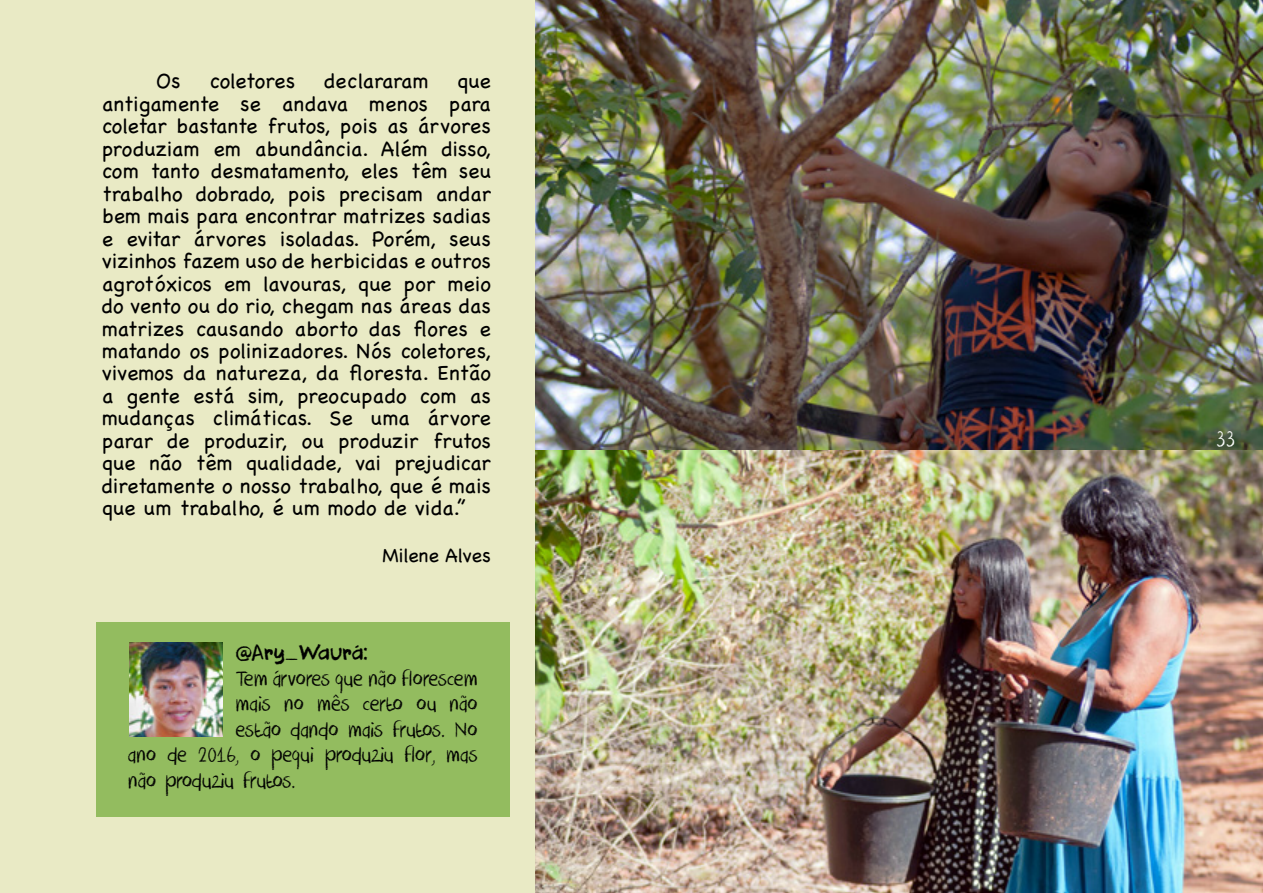
<style>
.page{position:relative;width:1263px;height:893px;background:#fff}
.page>*{position:absolute;margin:0;border:0;box-sizing:border-box;transform-origin:0 0}
.t1{font:25.5px "DK Crayon Crumble";color:#fff}
.t2{font:24px "DK Crayon Crumble";letter-spacing:-.005em;color:#000}
.t3{font:21px/22.5px "Chalkboard";letter-spacing:.01em;color:#000;text-align:justify}
.t4{font:21px "DK Cool Crayon";letter-spacing:-.005em;color:#000}
.t5{font:21px "Chalkboard";letter-spacing:-.015em;color:#000}
.t6{font:19.5px "Chalkboard";color:#000}
</style>
<div class="page">
<div style="left:0;top:0;width:1209px;height:893px;background:#e9eac5"></div>
<div style="left:96px;top:622px;width:414px;height:194px;background:#93bc5f"></div>
<img style="left:129px;top:642px;width:94px;height:94px">
<img style="left:535px;top:449px;width:728px;height:444px">
<img style="left:535px;top:0;width:728px;height:449px">
<p class="t3" style="left:156px;top:70px;width:26px">Os</p>
<p class="t5" style="left:210px;top:67px;width:87px">coletores</p>
<p class="t3" style="left:325px;top:70px;width:105px">declararam</p>
<p class="t3" style="left:102px;top:70px;width:390px;text-indent:355px">que antigamente se andava menos para coletar bastante frutos, pois as árvores produziam em abundância. Além disso, com tanto desmatamento, eles têm seu trabalho dobrado, pois precisam andar bem mais para encontrar matrizes sadias e evitar árvores isoladas. Porém, seus vizinhos fazem uso de herbicidas e outros agrotóxicos em lavouras, que por meio do vento ou do rio, chegam nas áreas das matrizes causando aborto das flores e matando os polinizadores. Nós coletores, vivemos da natureza, da floresta. Então a gente está sim, preocupado com as mudanças climáticas. Se uma árvore parar de produzir, ou produzir frutos que não têm qualidade, vai prejudicar diretamente o nosso trabalho, que é mais que um trabalho, é um modo de vida.”</p>
<p class="t6" style="left:383px;top:543px;width:110px">Milene Alves</p>
<p class="t4" style="left:236px;top:643px;width:134px">@Ary_Waurá:</p>
<p class="t2" style="left:236px;top:670px;width:244px">Tem árvores que não florescem</p>
<p class="t2" style="left:236px;top:696px;width:244px">mais no mês certo ou não</p>
<p class="t2" style="left:236px;top:721px;width:244px">estão dando mais frutos. No</p>
<p class="t2" style="left:128px;top:747px;width:352px">ano de 2016, o pequi produziu flor, mas</p>
<p class="t2" style="left:128px;top:772px;width:169px">não produziu frutos.</p>
<p class="t1" style="left:1216px;top:431px;width:21px">33</p>
</div>
